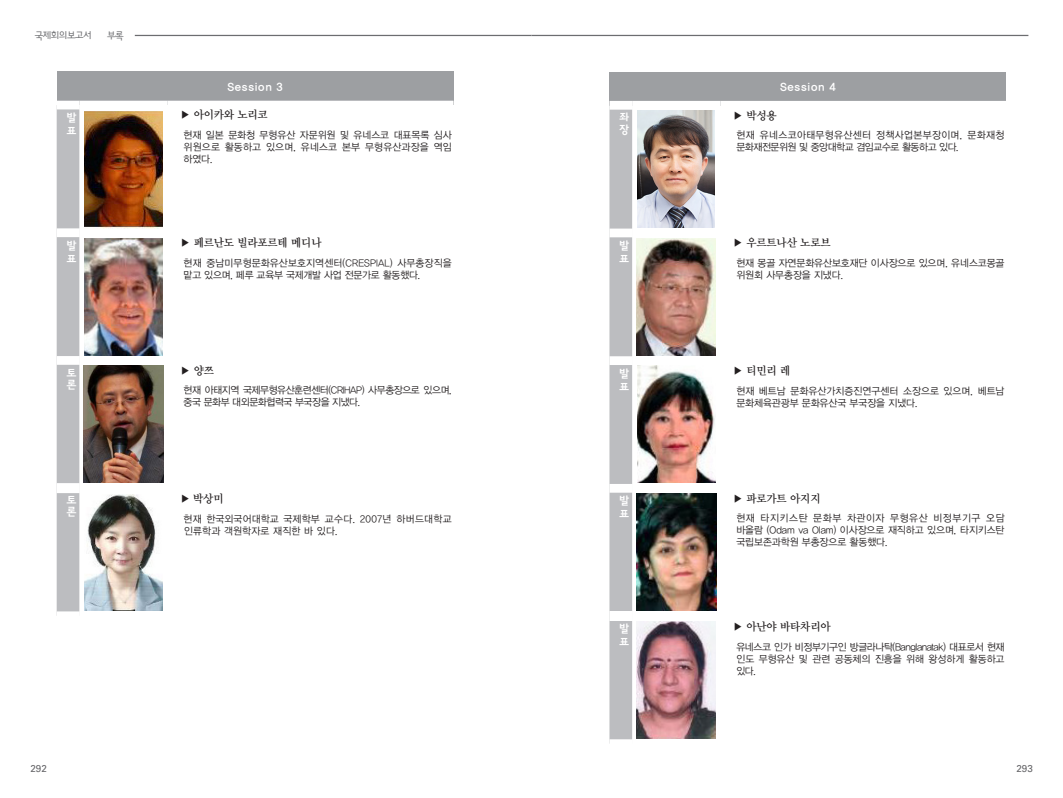
<style>
.page{position:relative;width:1063px;height:798px;background:#fff}
.page>*{position:absolute;margin:0;border:0;box-sizing:border-box;transform-origin:0 0}
.표_본문이름{font:11.25px "YDVY Mj O14";letter-spacing:-.02em;color:#231f20}
.표_작은제목{font:11.25px "YDVYGO24";color:#fff}
.t1{font:10.62px "YDVYGO22";letter-spacing:-.12em;color:#6c6d70}
.표_내용{font:10px/12px "YDVYGO32";letter-spacing:-.005em;color:#231f20;text-align:justify}
.표_내용-2{font:10px/12px "YDVYGO32";letter-spacing:.015em;color:#231f20}
.표_내용-3{font:10px/12px "YDVYGO32";letter-spacing:-.04em;color:#231f20}
.표_내용-4{font:10px/12px "YDVYGO32";letter-spacing:.04em;color:#231f20}
.표_본문이름-2{font:10px/12px "YDVYGO32";letter-spacing:.02em;color:#231f20}
.t2{font:10px "Univers LT Std";color:#636366}
</style>
<div class="page">
<hr style="left:110px;top:35px;width:421px;height:1px;background:#6c6d70">
<hr style="left:531px;top:35px;width:497px;height:1px;background:#6c6d70">
<svg style="left:110px;top:34px;width:36px;height:3px"></svg>
<div style="left:57px;top:71px;width:397px;height:34px;background:#9d9fa2"></div>
<div style="left:57px;top:109px;width:22px;height:502px;background:#bcbdc0"></div>
<div style="left:57px;top:483px;width:22px;height:10px;background:#fff"></div>
<div style="left:57px;top:101px;width:22px;height:8px;background:#fff"></div>
<div style="left:79px;top:101px;width:89px;height:8px;background:#fff"></div>
<div style="left:168px;top:101px;width:286px;height:8px;background:#fff"></div>
<div style="left:57px;top:228px;width:22px;height:9px;background:#fff"></div>
<div style="left:57px;top:356px;width:22px;height:8px;background:#fff"></div>
<img style="left:84px;top:111px;width:79px;height:117px">
<img style="left:84px;top:238px;width:79px;height:117px">
<img style="left:84px;top:365px;width:79px;height:117px">
<img style="left:84px;top:494px;width:79px;height:116px">
<div style="left:609px;top:72px;width:397px;height:33px;background:#9d9fa2"></div>
<div style="left:609px;top:110px;width:23px;height:629px;background:#bcbdc0"></div>
<div style="left:609px;top:101px;width:23px;height:9px;background:#fff"></div>
<div style="left:632px;top:101px;width:88px;height:9px;background:#fff"></div>
<div style="left:720px;top:101px;width:286px;height:9px;background:#fff"></div>
<div style="left:609px;top:610px;width:23px;height:10px;background:#fff"></div>
<div style="left:609px;top:228px;width:23px;height:9px;background:#fff"></div>
<div style="left:609px;top:356px;width:23px;height:9px;background:#fff"></div>
<div style="left:609px;top:483px;width:23px;height:9px;background:#fff"></div>
<img style="left:638px;top:110px;width:77px;height:117px">
<img style="left:637px;top:238px;width:79px;height:117px">
<img style="left:637px;top:365px;width:78px;height:117px">
<img style="left:637px;top:493px;width:79px;height:117px">
<img style="left:637px;top:621px;width:79px;height:116px">
<p class="t1" style="left:35px;top:29px;width:59px">국제회의보고서</p>
<p class="t1" style="left:107px;top:30px;width:19px">부록</p>
<p class="표_작은제목" style="left:227px;top:81px;width:58px">Session 3</p>
<p class="표_작은제목" style="left:780px;top:81px;width:58px">Session 4</p>
<p class="표_작은제목" style="left:66px;top:111px;width:12px">발</p>
<p class="표_작은제목" style="left:66px;top:125px;width:12px">표</p>
<p class="표_본문이름" style="left:180px;top:108px;width:89px">▶ 아이카와 노리코</p>
<p class="표_내용" style="left:184px;top:129px;width:270px">현재 일본 문화청 무형유산 자문위원 및 유네스코 대표목록 심사 위원으로 활동하고 있으며, 유네스코 본부 무형유산과장을 역임 하였다.</p>
<p class="표_작은제목" style="left:619px;top:112px;width:12px">좌</p>
<p class="표_작은제목" style="left:619px;top:123px;width:12px">장</p>
<p class="표_본문이름" style="left:733px;top:109px;width:45px">▶ 박성용</p>
<p class="표_내용-4" style="left:736px;top:129px;width:270px">현재 유네스코아태무형유산센터 정책사업본부장이며, 문화재청 문화재전문위원 및 중앙대학교 겸임교수로 활동하고 있다.</p>
<p class="표_작은제목" style="left:66px;top:239px;width:12px">발</p>
<p class="표_작은제목" style="left:66px;top:253px;width:12px">표</p>
<p class="표_본문이름" style="left:180px;top:236px;width:143px">▶ 페르난도 빌라포르테 메디나</p>
<p class="표_내용-2" style="left:184px;top:257px;width:270px">현재 중남미무형문화유산보호지역센터(CRESPIAL) 사무총장직을 맡고 있으며, 페루 교육부 국제개발 사업 전문가로 활동했다.</p>
<p class="표_작은제목" style="left:619px;top:239px;width:12px">발</p>
<p class="표_작은제목" style="left:619px;top:253px;width:12px">표</p>
<p class="표_본문이름" style="left:733px;top:236px;width:99px">▶ 우르트나산 노로브</p>
<p class="표_내용" style="left:736px;top:257px;width:270px">현재 몽골 자연문화유산보호재단 이사장으로 있으며, 유네스코몽골 위원회 사무총장을 지냈다.</p>
<p class="표_작은제목" style="left:66px;top:366px;width:12px">토</p>
<p class="표_작은제목" style="left:66px;top:378px;width:12px">론</p>
<p class="표_본문이름" style="left:180px;top:363px;width:35px">▶ 양쯔</p>
<p class="표_내용-3" style="left:184px;top:384px;width:270px">현재 아태지역 국제무형유산훈련센터(CRIHAP) 사무총장으로 있으며, 중국 문화부 대외문화협력국 부국장을 지냈다.</p>
<p class="표_작은제목" style="left:619px;top:367px;width:12px">발</p>
<p class="표_작은제목" style="left:619px;top:380px;width:12px">표</p>
<p class="표_본문이름" style="left:733px;top:364px;width:59px">▶ 티민리 레</p>
<p class="표_내용" style="left:736px;top:384px;width:270px">현재 베트남 문화유산가치증진연구센터 소장으로 있으며, 베트남 문화체육관광부 문화유산국 부국장을 지냈다.</p>
<p class="표_작은제목" style="left:66px;top:494px;width:12px">토</p>
<p class="표_작은제목" style="left:66px;top:505px;width:12px">론</p>
<p class="표_본문이름" style="left:180px;top:492px;width:45px">▶ 박상미</p>
<p class="표_본문이름-2" style="left:184px;top:512px;width:270px">현재 한국외국어대학교 국제학부 교수다. 2007년 하버드대학교 인류학과 객원학자로 재직한 바 있다.</p>
<p class="표_작은제목" style="left:619px;top:494px;width:12px">발</p>
<p class="표_작은제목" style="left:619px;top:508px;width:12px">표</p>
<p class="표_본문이름" style="left:733px;top:491px;width:89px">▶ 파로가트 아지지</p>
<p class="표_내용" style="left:736px;top:512px;width:270px">현재 타지키스탄 문화부 차관이자 무형유산 비정부기구 오담 바올람 (Odam va Olam) 이사장으로 재직하고 있으며, 타지키스탄 국립보존과학원 부총장으로 활동했다.</p>
<p class="표_작은제목" style="left:619px;top:622px;width:12px">발</p>
<p class="표_작은제목" style="left:619px;top:636px;width:12px">표</p>
<p class="표_본문이름" style="left:733px;top:619px;width:99px">▶ 아난야 바타차리아</p>
<p class="표_내용" style="left:736px;top:640px;width:270px">유네스코 인가 비정부기구인 방글라나탁(Banglanatak) 대표로서 현재 인도 무형유산 및 관련 공동체의 진흥을 위해 왕성하게 활동하고 있다.</p>
<p class="t2" style="left:30px;top:761px;width:18px">292</p>
<p class="t2" style="left:1017px;top:761px;width:18px">293</p>
</div>
